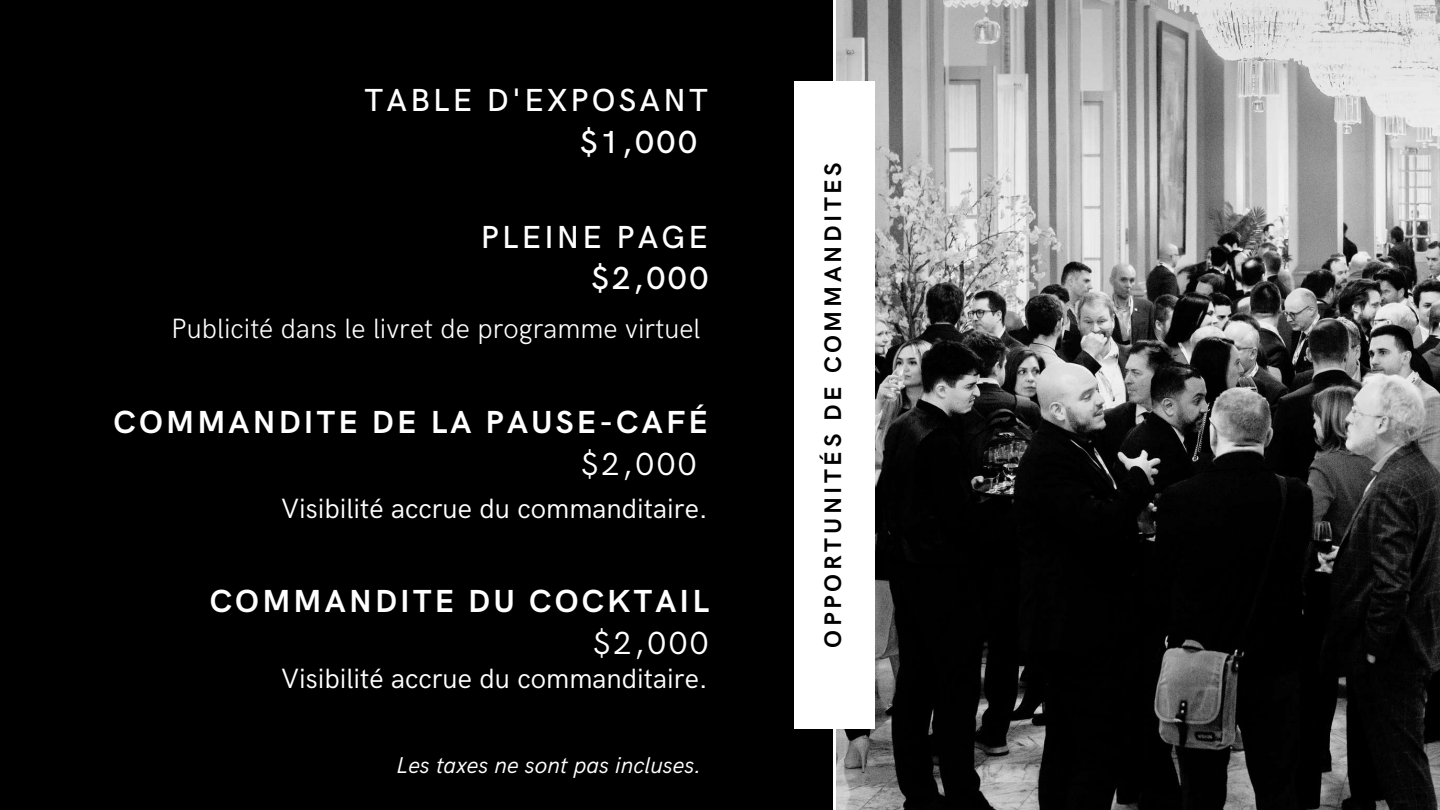
<style>
.page{position:relative;width:1440px;height:810px;background:#000}
.page>*{position:absolute;margin:0;border:0;box-sizing:border-box;transform-origin:0 0}
.t1{font:700 32px "HK Grotesk";letter-spacing:.1em;color:#fff}
.t2{font:500 32px/41.2px "HK Grotesk";letter-spacing:.1em;color:#fff;text-align:right}
.t3{font:32px "HK Grotesk";letter-spacing:.1em;color:#fff}
.t4{font:28px "HK Grotesk";color:#fff}
.t5{font:300 28px "HK Grotesk";color:#fff}
.t6{font:700 24px "HK Grotesk";letter-spacing:.15em;color:#000}
.t7{font:italic 23px "HK Grotesk";color:#fff}
</style>
<div class="page">
<img style="left:836px;top:0;width:604px;height:810px">
<hr style="left:833px;top:0;width:3px;height:810px;background:#fff">
<div style="left:794px;top:81px;width:80px;height:648px;background:#fff"></div>
<p class="t2" style="left:580px;top:81px;width:129px;text-align:left;text-indent:-216px">TABLE D'EXPOSANT $1,000</p>
<p class="t2" style="left:481px;top:218px;width:229px">PLEINE PAGE $2,000</p>
<p class="t5" style="left:171px;top:313px;width:531px">Publicité dans le livret de programme virtuel</p>
<p class="t1" style="left:113px;top:405px;width:596px">COMMANDITE DE LA PAUSE-CAFÉ</p>
<p class="t3" style="left:581px;top:446px;width:117px">$2,000</p>
<p class="t4" style="left:281px;top:492px;width:428px">Visibilité accrue du commanditaire.</p>
<p class="t1" style="left:210px;top:584px;width:501px">COMMANDITE DU COCKTAIL</p>
<p class="t3" style="left:593px;top:625px;width:117px">$2,000</p>
<p class="t4" style="left:281px;top:662px;width:428px">Visibilité accrue du commanditaire.</p>
<p class="t7" style="left:397px;top:752px;width:307px">Les taxes ne sont pas incluses.</p>
<p class="t6" style="left:820px;top:648px;width:487px;rotate:-90deg">OPPORTUNITÉS DE COMMANDITES</p>
</div>
